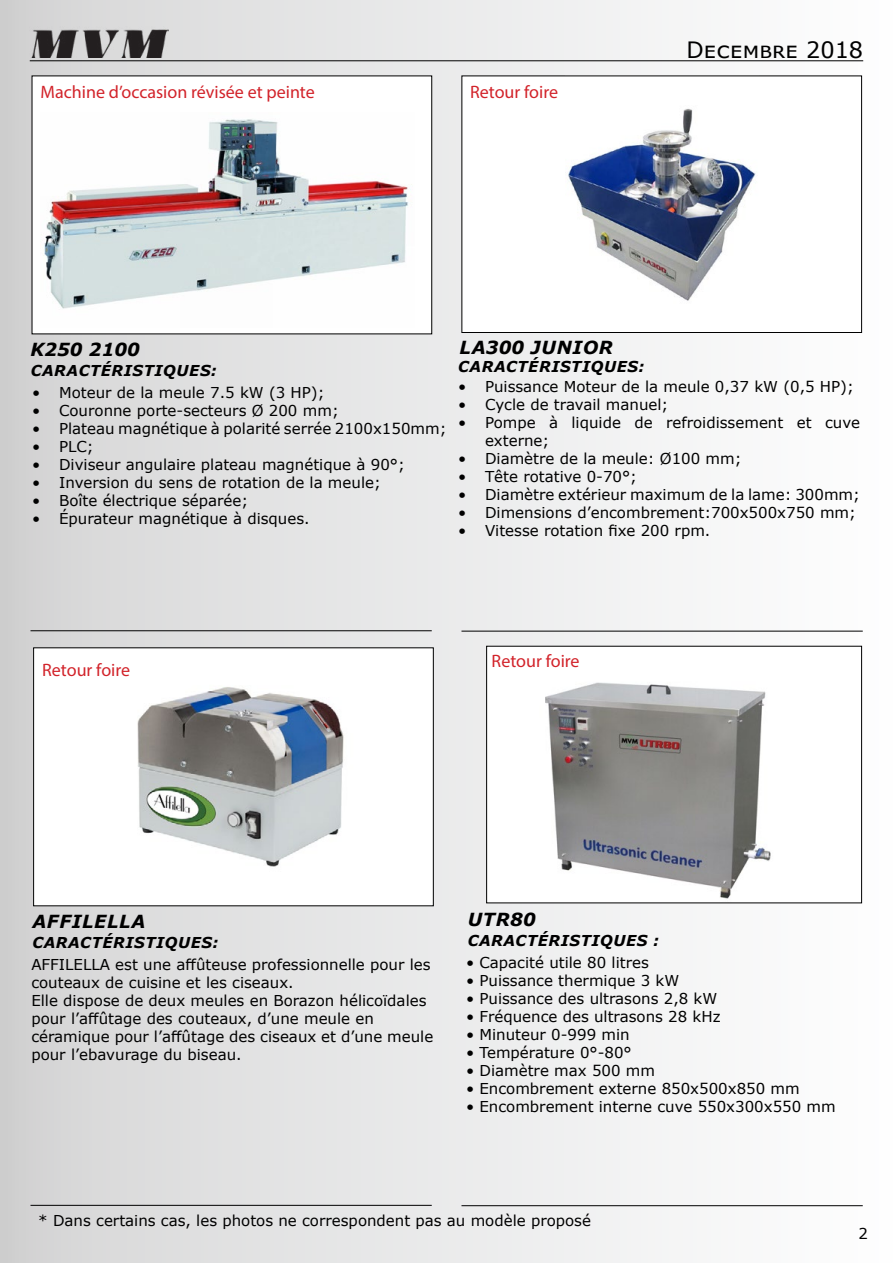
<style>
.page{position:relative;width:893px;height:1263px;background:#fff}
.page>*{position:absolute;margin:0;border:0;box-sizing:border-box;transform-origin:0 0}
.t1{font:22.5px "Verdana";color:#000}
.t2{font:18px "Myriad Pro";color:#d2232a}
.t3{font:italic 700 18px "Verdana";letter-spacing:.035em;color:#000}
.t4{font:italic 700 18px "Verdana";color:#000}
.t5{font:15px/18px "Verdana";color:#000}
.t6{font:italic 700 15px "Verdana";letter-spacing:.035em;color:#000}
</style>
<div class="page">
<div style="left:1px;top:1px;width:891px;height:1261px;background:linear-gradient(to right,#d4d4d4,#fefeff)"></div>
<hr style="left:30px;top:60px;width:833px;height:1px;background:#000">
<img style="left:30px;top:27px;width:138px;height:30px">
<hr style="left:31px;top:630px;width:401px;height:1px;background:#000">
<hr style="left:31px;top:1205px;width:401px;height:1px;background:#000">
<hr style="left:461px;top:631px;width:402px;height:1px;background:#000">
<hr style="left:461px;top:1205px;width:402px;height:1px;background:#000">
<div style="left:34px;top:648px;width:399px;height:258px;background:#fff"></div>
<img style="left:137px;top:687px;width:207px;height:180px">
<div style="left:33px;top:647px;width:401px;height:259px;border:1px solid #000"></div>
<div style="left:32px;top:76px;width:400px;height:258px;background:#fff"></div>
<div style="left:487px;top:646px;width:375px;height:257px;background:#fff"></div>
<img style="left:545px;top:682px;width:226px;height:217px">
<div style="left:486px;top:646px;width:376px;height:257px;border:1px solid #000"></div>
<div style="left:462px;top:76px;width:400px;height:256px;background:#fff"></div>
<img style="left:568px;top:108px;width:188px;height:193px">
<div style="left:461px;top:76px;width:401px;height:257px;border:1px solid #000"></div>
<img style="left:43px;top:119px;width:369px;height:190px">
<p class="t2" style="left:41px;top:81px;width:276px">Machine d’occasion révisée et peinte</p>
<p class="t2" style="left:470px;top:81px;width:89px">Retour foire</p>
<h1 class="t1" style="left:687px;top:35px;width:178px">Decembre 2018</h1>
<p class="t4" style="left:30px;top:336px;width:111px">K250 2100</p>
<p class="t6" style="left:31px;top:360px;width:188px">CARACTÉRISTIQUES:</p>
<p class="t5" style="left:32px;top:384px;width:294px">• Moteur de la meule 7.5 kW (3 HP);</p>
<p class="t5" style="left:32px;top:402px;width:308px">• Couronne porte-secteurs Ø 200 mm;</p>
<p class="t5" style="left:32px;top:420px;width:416px">• Plateau magnétique à polarité serrée 2100x150mm;</p>
<p class="t5" style="left:32px;top:438px;width:63px">• PLC;</p>
<p class="t5" style="left:32px;top:456px;width:374px">• Diviseur angulaire plateau magnétique à 90°;</p>
<p class="t5" style="left:32px;top:474px;width:350px">• Inversion du sens de rotation de la meule;</p>
<p class="t5" style="left:32px;top:492px;width:218px">• Boîte électrique séparée;</p>
<p class="t5" style="left:32px;top:510px;width:279px">• Épurateur magnétique à disques.</p>
<p class="t3" style="left:460px;top:335px;width:155px">LA300 JUNIOR</p>
<p class="t6" style="left:458px;top:356px;width:188px">CARACTÉRISTIQUES:</p>
<p class="t5" style="left:458px;top:378px;width:397px">• Puissance Moteur de la meule 0,37 kW (0,5 HP);</p>
<p class="t5" style="left:458px;top:396px;width:212px">• Cycle de travail manuel;</p>
<p class="t5" style="left:485px;top:414px;width:376px;text-indent:-27px">• Pompe à liquide de refroidissement et cuve externe;</p>
<p class="t5" style="left:458px;top:450px;width:285px">• Diamètre de la meule: Ø100 mm;</p>
<p class="t5" style="left:458px;top:468px;width:181px">• Tête rotative 0-70°;</p>
<p class="t5" style="left:458px;top:486px;width:403px">• Diamètre extérieur maximum de la lame: 300mm;</p>
<p class="t5" style="left:458px;top:504px;width:399px">• Dimensions d’encombrement:700x500x750 mm;</p>
<p class="t5" style="left:458px;top:522px;width:254px">• Vitesse rotation fixe 200 rpm.</p>
<p class="t2" style="left:42px;top:658px;width:89px">Retour foire</p>
<p class="t2" style="left:492px;top:650px;width:89px">Retour foire</p>
<p class="t3" style="left:32px;top:908px;width:114px">AFFILELLA</p>
<p class="t6" style="left:32px;top:932px;width:188px">CARACTÉRISTIQUES:</p>
<p class="t5" style="left:31px;top:956px;width:403px">AFFILELLA est une affûteuse professionnelle pour les couteaux de cuisine et les ciseaux.<br>Elle dispose de deux meules en Borazon hélicoïdales pour l’affûtage des couteaux, d’une meule en céramique pour l’affûtage des ciseaux et d’une meule pour l’ebavurage du biseau.</p>
<p class="t3" style="left:468px;top:907px;width:70px">UTR80</p>
<p class="t6" style="left:468px;top:930px;width:193px">CARACTÉRISTIQUES :</p>
<p class="t5" style="left:466px;top:954px;width:184px">• Capacité utile 80 litres</p>
<p class="t5" style="left:466px;top:972px;width:215px">• Puissance thermique 3 kW</p>
<p class="t5" style="left:466px;top:990px;width:253px">• Puissance des ultrasons 2,8 kW</p>
<p class="t5" style="left:466px;top:1008px;width:256px">• Fréquence des ultrasons 28 kHz</p>
<p class="t5" style="left:466px;top:1026px;width:165px">• Minuteur 0-999 min</p>
<p class="t5" style="left:466px;top:1044px;width:167px">• Température 0°-80°</p>
<p class="t5" style="left:466px;top:1062px;width:191px">• Diamètre max 500 mm</p>
<p class="t5" style="left:466px;top:1080px;width:335px">• Encombrement externe 850x500x850 mm</p>
<p class="t5" style="left:466px;top:1098px;width:371px">• Encombrement interne cuve 550x300x550 mm</p>
<p class="t5" style="left:38px;top:1211px;width:554px">* Dans certains cas, les photos ne correspondent pas au modèle proposé</p>
<p class="t5" style="left:858px;top:1224px;width:11px">2</p>
</div>
